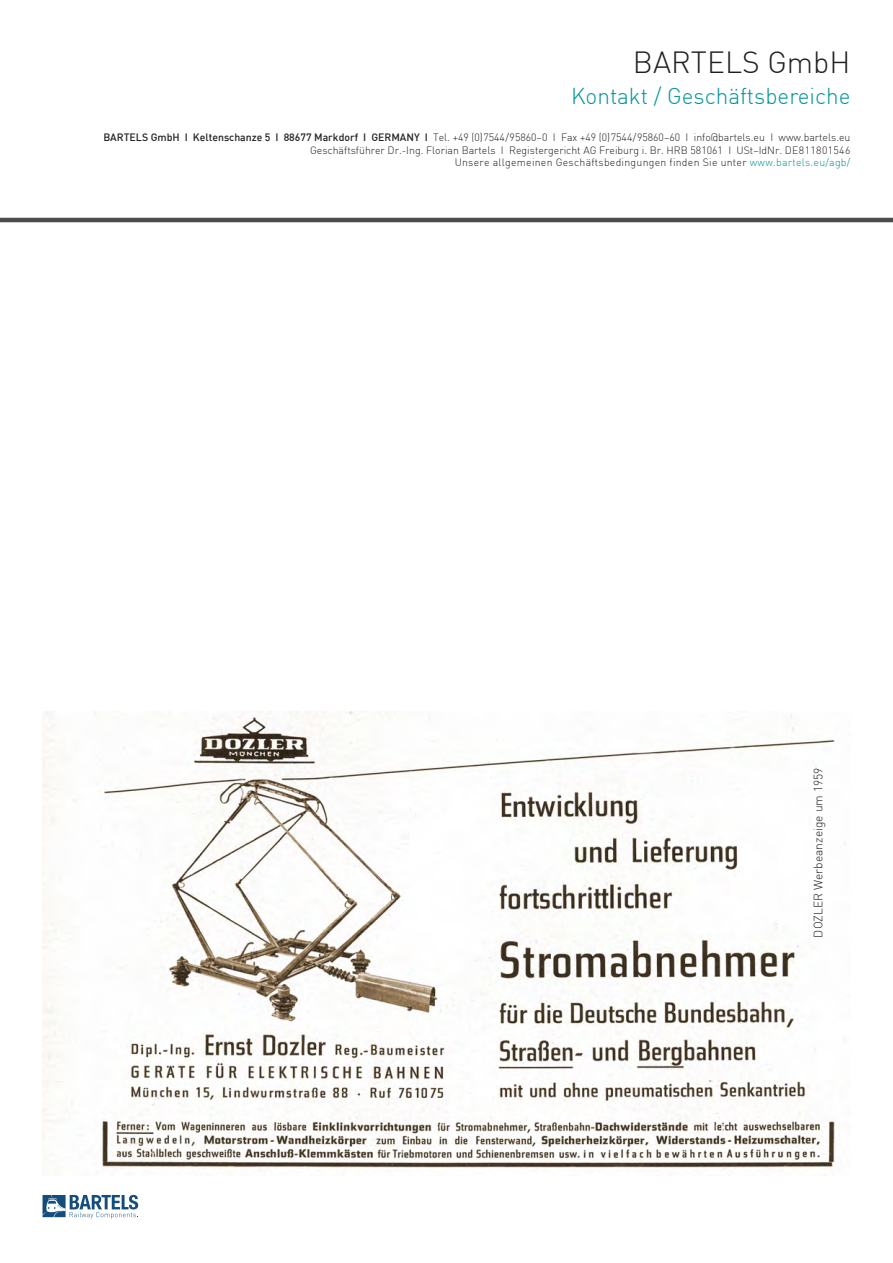
<style>
.page{position:relative;width:893px;height:1263px;background:#fff}
.page>*{position:absolute;margin:0;border:0;box-sizing:border-box;transform-origin:0 0}
.t1{font:300 30px "DIN";color:#231f20}
.t2{font:300 22.5px "DIN";color:#009497}
.t3{font:300 12px "DIN";color:#231f20}
.t4{font:300 10.5px/12.6px "DIN";color:#231f20;text-align:right}
.s1{font-weight:500}
.s2{color:#009497}
</style>
<div class="page">
<svg style="left:43px;top:1195px;width:95px;height:24px"></svg>
<hr style="left:0;top:218px;width:893px;height:4px;background:#4d4b4d">
<img style="left:43px;top:711px;width:792px;height:459px">
<h1 class="t1" style="left:633px;top:44px;width:219px">BARTELS GmbH</h1>
<h2 class="t2" style="left:571px;top:82px;width:281px">Kontakt / Geschäftsbereiche</h2>
<p class="t4" style="left:103px;top:131px;width:749px"><span class="s1">BARTELS GmbH I Keltenschanze 5 I 88677 Markdorf I GERMANY I</span> Tel. +49 (0)7544/95860–0 I Fax +49 (0)7544/95860–60 I info@bartels.eu I www.bartels.eu<br>Geschäftsführer Dr.-Ing. Florian Bartels I Registergericht AG Freiburg i. Br. HRB 581061 I USt–IdNr. DE811801546<br>Unsere allgemeinen Geschäftsbedingungen finden Sie unter <span class="s2">www.bartels.eu/agb/</span></p>
<p class="t3" style="left:811px;top:937px;width:172px;rotate:-90deg">DOZLER Werbeanzeige um 1959</p>
</div>
